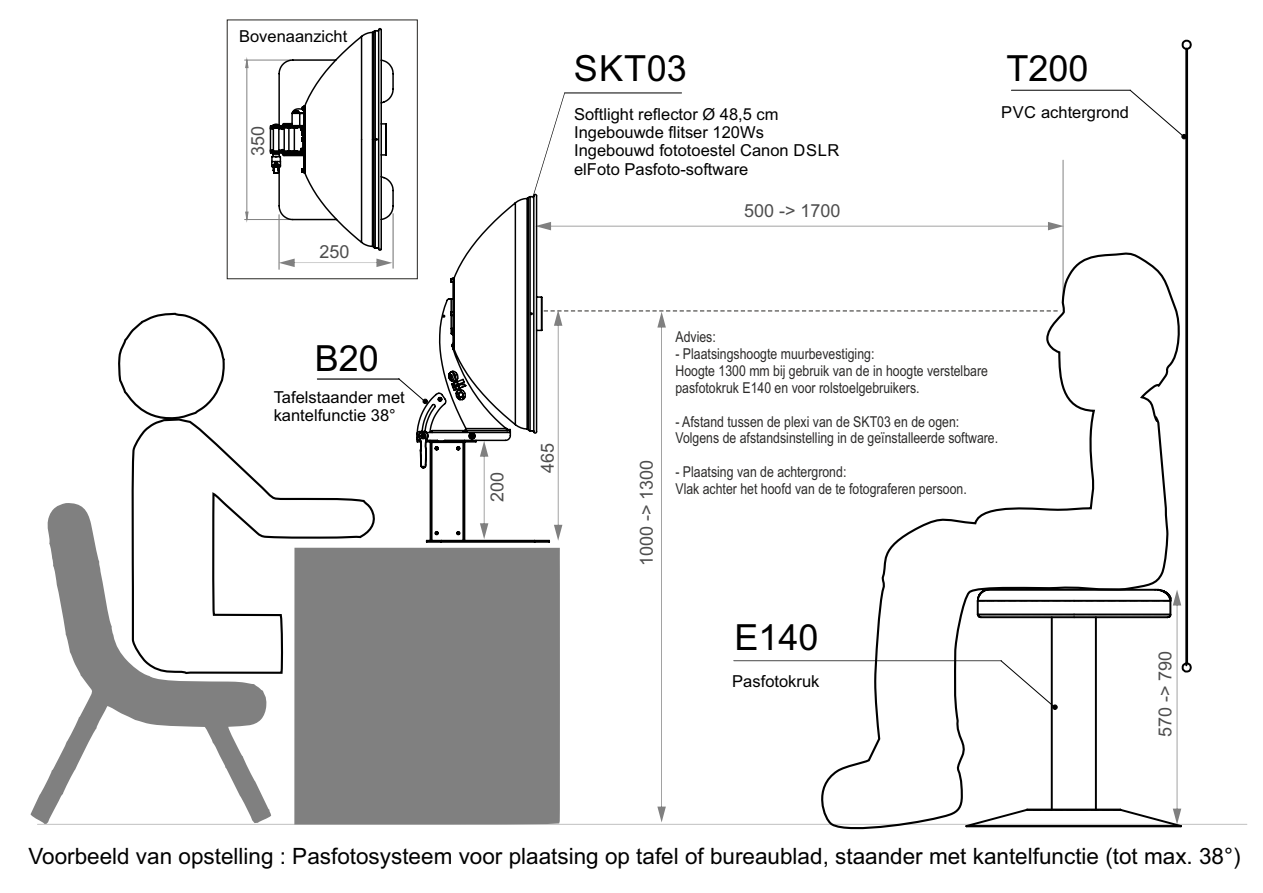
<style>
.page{position:relative;width:1263px;height:893px;background:#fff}
.page>*{position:absolute;margin:0;border:0;box-sizing:border-box;transform-origin:0 0}
.t1{font:36px "Arial";color:#000}
.t2{font:22.5px "Arial";color:#000}
.t3{font:18px "Arial";color:#4d4d4d}
.t4{font:16.5px/18.5px "Arial";color:#000}
.t5{font:15px/17px "Arial Narrow";color:#2b2a29}
</style>
<div class="page">
<hr style="left:38px;top:824px;width:1209px;height:1px;background:#c0c0c0">
<svg style="left:1181px;top:39px;width:11px;height:12px"></svg>
<hr style="left:1185px;top:49px;width:2px;height:616px;background:#000">
<hr style="left:1186px;top:49px;width:2px;height:615px;background:#000">
<hr style="left:1062px;top:160px;width:1px;height:143px;background:#808080">
<svg style="left:551px;top:222px;width:513px;height:8px"></svg>
<hr style="left:565px;top:93px;width:116px;height:1px;background:#000">
<hr style="left:1011px;top:90px;width:119px;height:1px;background:#000">
<svg style="left:533px;top:92px;width:42px;height:101px"></svg>
<svg style="left:1129px;top:89px;width:57px;height:50px"></svg>
<svg style="left:544px;top:310px;width:649px;height:518px"></svg>
<svg style="left:415px;top:193px;width:136px;height:350px"></svg>
<hr style="left:317px;top:379px;width:82px;height:1px;background:#000">
<svg style="left:398px;top:378px;width:30px;height:26px"></svg>
<hr style="left:279px;top:215px;width:1px;height:54px;background:#808080">
<hr style="left:393px;top:214px;width:1px;height:54px;background:#808080">
<svg style="left:279px;top:259px;width:113px;height:8px"></svg>
<hr style="left:245px;top:60px;width:46px;height:1px;background:#808080">
<hr style="left:245px;top:219px;width:46px;height:1px;background:#808080">
<svg style="left:245px;top:59px;width:4px;height:160px"></svg>
<svg style="left:269px;top:27px;width:125px;height:225px"></svg>
<div style="left:227px;top:20px;width:191px;height:259px;border:1px solid #272623"></div>
<div style="left:294px;top:548px;width:266px;height:276px;background:#808080"></div>
<svg style="left:31px;top:503px;width:240px;height:321px"></svg>
<svg style="left:131px;top:423px;width:249px;height:254px"></svg>
<svg style="left:118px;top:312px;width:107px;height:111px"></svg>
<p class="t4" style="left:239px;top:28px;width:110px">Bovenaanzicht</p>
<p class="t3" style="left:251px;top:156px;width:32px;rotate:-90deg">350</p>
<p class="t3" style="left:319px;top:245px;width:32px">250</p>
<h1 class="t1" style="left:315px;top:345px;width:66px">B20</h1>
<p class="t4" style="left:274px;top:389px;width:133px">Tafelstaander met kantelfunctie 38°</p>
<h1 class="t1" style="left:574px;top:55px;width:115px">SKT03</h1>
<h1 class="t1" style="left:1006px;top:54px;width:84px">T200</h1>
<p class="t4" style="left:574px;top:106px;width:267px">Softlight reflector Ø 48,5 cm<br>Ingebouwde flitser 120Ws<br>Ingebouwd fototoestel Canon DSLR elFoto Pasfoto-software</p>
<p class="t3" style="left:744px;top:204px;width:98px">500 -&gt; 1700</p>
<p class="t4" style="left:1001px;top:104px;width:130px">PVC achtergrond</p>
<p class="t3" style="left:490px;top:502px;width:32px;rotate:-90deg">200</p>
<p class="t3" style="left:541px;top:473px;width:32px;rotate:-90deg">465</p>
<p class="t3" style="left:640px;top:566px;width:108px;rotate:-90deg">1000 -&gt; 1300</p>
<p class="t5" style="left:675px;top:329px;width:42px">Advies:</p>
<p class="t5" style="left:675px;top:346px;width:314px">- Plaatsingshoogte muurbevestiging:<br>Hoogte 1300 mm bij gebruik van de in hoogte verstelbare pasfotokruk E140 en voor rolstoelgebruikers.</p>
<p class="t5" style="left:675px;top:414px;width:324px">- Afstand tussen de plexi van de SKT03 en de ogen:<br>Volgens de afstandsinstelling in de geïnstalleerde software.</p>
<p class="t5" style="left:675px;top:465px;width:293px">- Plaatsing van de achtergrond:<br>Vlak achter het hoofd van de te fotograferen persoon.</p>
<h1 class="t1" style="left:734px;top:624px;width:86px">E140</h1>
<p class="t4" style="left:732px;top:674px;width:89px">Pasfotokruk</p>
<p class="t3" style="left:1158px;top:737px;width:88px;rotate:-90deg">570 -&gt; 790</p>
<h2 class="t2" style="left:28px;top:847px;width:1214px">Voorbeeld van opstelling : Pasfotosysteem voor plaatsing op tafel of bureaublad, staander met kantelfunctie (tot max. 38°)</h2>
</div>
